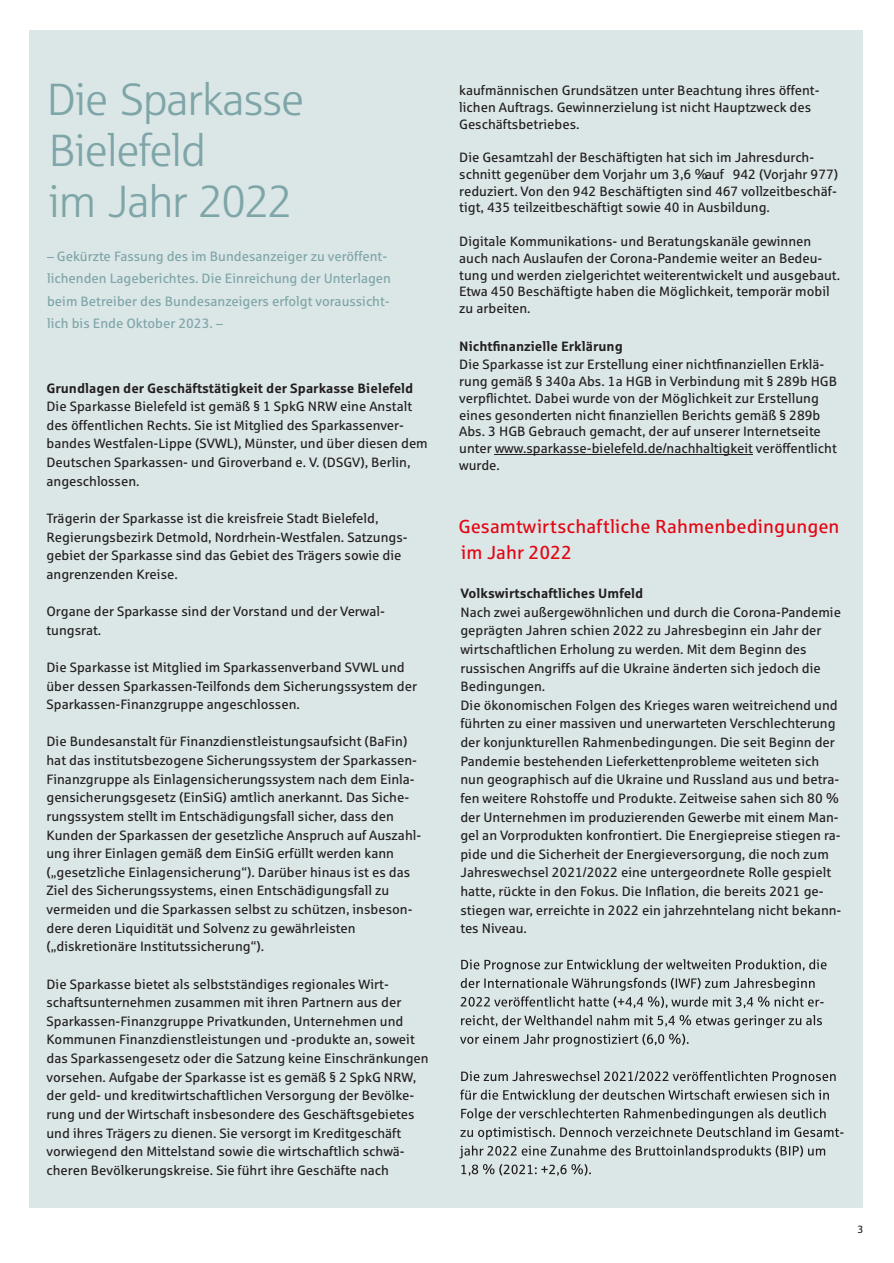
<style>
.page{position:relative;width:894px;height:1263px;background:#fff}
.page>*{position:absolute;margin:0;border:0;box-sizing:border-box;transform-origin:0 0}
.t1{font:45px/50.8px "Sparkasse Lt";letter-spacing:-.03em;color:#7ea5a7}
.t2{font:18.75px/25.5px "Sparkasse Rg";letter-spacing:.005em;color:#e30613}
.t3{font:13.5px/18.6px "Sparkasse Rg";color:#231f20}
.t4{font:13.5px/22.5px "Sparkasse Rg";color:#7ea5a7}
.t5{font:700 13.5px "Sparkasse Rg";color:#231f20}
.t6{font:10.5px "Sparkasse Rg";color:#231f20}
.s1{color:#7fa5a8}
</style>
<div class="page">
<div style="left:30px;top:30px;width:833px;height:1178px;background:#dbe6e7"></div>
<hr style="left:495px;top:454px;width:258px;height:1px;background:#231f20">
<svg style="left:459px;top:959px;width:384px;height:217px"></svg>
<h1 class="t1" style="left:47px;top:78px;width:259px">Die Sparkasse<br>Bielefeld<br>im Jahr 2022</h1>
<p class="t4" style="left:47px;top:246px;width:345px">– Gekürzte Fassung des im Bundesanzeiger zu veröffent&shy;lichenden Lageberichtes. Die Einreichung der Unterlagen beim Betreiber des Bundesanzeigers erfolgt voraussicht&shy;lich bis <span class="s1">Ende Oktober 2023</span>. –</p>
<p class="t5" style="left:46px;top:383px;width:368px">Grundlagen der Geschäftstätigkeit der Sparkasse Bielefeld</p>
<p class="t3" style="left:46px;top:398px;width:383px">Die Sparkasse Bielefeld ist gemäß § 1 SpkG NRW eine Anstalt des öffentlichen Rechts. Sie ist Mitglied des Sparkassenver&shy;bandes Westfalen-Lippe (SVWL), Münster, und über diesen dem Deutschen Sparkassen- und Giroverband e. V. (DSGV), Berlin, angeschlossen.</p>
<p class="t3" style="left:46px;top:510px;width:363px">Trägerin der Sparkasse ist die kreisfreie Stadt Bielefeld, Regierungsbezirk Detmold, Nordrhein-Westfalen. Satzungs&shy;gebiet der Sparkasse sind das Gebiet des Trägers sowie die angrenzenden Kreise.</p>
<p class="t3" style="left:46px;top:603px;width:340px">Organe der Sparkasse sind der Vorstand und der Verwal&shy;tungsrat.</p>
<p class="t3" style="left:46px;top:659px;width:372px">Die Sparkasse ist Mitglied im Sparkassenverband SVWL und über dessen Sparkassen-Teilfonds dem Sicherungssystem der<br>Sparkassen-Finanzgruppe angeschlossen.</p>
<p class="t3" style="left:46px;top:734px;width:376px">Die Bundesanstalt für Finanzdienstleistungsaufsicht (BaFin) hat das institutsbezogene Sicherungssystem der Sparkassen-Finanzgruppe als Einlagensicherungssystem nach dem Einla&shy;gensicherungsgesetz (EinSiG) amtlich anerkannt. Das Siche&shy;rungssystem stellt im Entschädigungsfall sicher, dass den Kunden der Sparkassen der gesetzliche Anspruch auf Auszahl&shy;ung ihrer Einlagen gemäß dem EinSiG erfüllt werden kann („gesetzliche Einlagensicherung“). Darüber hinaus ist es das Ziel des Sicherungssystems, einen Entschädigungsfall zu vermeiden und die Sparkassen selbst zu schützen, insbeson&shy;dere deren Liquidität und Solvenz zu gewährleisten („diskretionäre Institutssicherung“).</p>
<p class="t3" style="left:46px;top:976px;width:384px">Die Sparkasse bietet als selbstständiges regionales Wirt&shy;schaftsunternehmen zusammen mit ihren Partnern aus der Sparkassen-Finanzgruppe Privatkunden, Unternehmen und Kommunen Finanzdienstleistungen und -produkte an, soweit das Sparkassengesetz oder die Satzung keine Einschränkungen vorsehen. Aufgabe der Sparkasse ist es gemäß § 2 SpkG NRW, der geld- und kreditwirtschaftlichen Versorgung der Bevölke&shy;rung und der Wirtschaft insbesondere des Geschäftsgebietes und ihres Trägers zu dienen. Sie versorgt im Kreditgeschäft vorwiegend den Mittelstand sowie die wirtschaftlich schwä&shy;cheren Bevölkerungskreise. Sie führt ihre Geschäfte nach</p>
<p class="t3" style="left:459px;top:83px;width:362px;line-height:16.8px">kaufmännischen Grundsätzen unter Beachtung ihres öffent&shy;lichen Auftrags. Gewinnerzielung ist nicht Hauptzweck des<br>Geschäftsbetriebes.</p>
<p class="t3" style="left:459px;top:150px;width:381px;line-height:16.8px">Die Gesamtzahl der Beschäftigten hat sich im Jahresdurch&shy;schnitt gegenüber dem Vorjahr um 3,6 %auf 942 (Vorjahr 977) reduziert. Von den 942 Beschäftigten sind 467 vollzeitbeschäf&shy;tigt, 435 teilzeitbeschäftigt sowie 40 in Ausbildung.</p>
<p class="t3" style="left:459px;top:234px;width:382px;line-height:16.8px">Digitale Kommunikations- und Beratungskanäle gewinnen auch nach Auslaufen der Corona-Pandemie weiter an Bedeu&shy;tung und werden zielgerichtet weiterentwickelt und ausgebaut.<br>Etwa 450 Beschäftigte haben die Möglichkeit, temporär mobil zu arbeiten.</p>
<p class="t5" style="left:459px;top:341px;width:165px">Nichtfinanzielle Erklärung</p>
<p class="t3" style="left:459px;top:357px;width:379px;line-height:16.8px">Die Sparkasse ist zur Erstellung einer nichtfinanziellen Erklä&shy;rung gemäß § 340a Abs. 1a HGB in Verbindung mit § 289b HGB verpflichtet. Dabei wurde von der Möglichkeit zur Erstellung eines gesonderten nicht finanziellen Berichts gemäß § 289b Abs. 3 HGB Gebrauch gemacht, der auf unserer Internetseite unter www.sparkasse-bielefeld.de/nachhaltigkeit veröffentlicht wurde.</p>
<h2 class="t2" style="left:458px;top:516px;width:383px">Gesamtwirtschaftliche Rahmenbedingungen im Jahr 2022</h2>
<p class="t5" style="left:460px;top:588px;width:184px">Volkswirtschaftliches Umfeld</p>
<p class="t3" style="left:460px;top:604px;width:383px">Nach zwei außergewöhnlichen und durch die Corona-Pandemie geprägten Jahren schien 2022 zu Jahresbeginn ein Jahr der wirtschaftlichen Erholung zu werden. Mit dem Beginn des russischen Angriffs auf die Ukraine änderten sich jedoch die Bedingungen.<br>Die ökonomischen Folgen des Krieges waren weitreichend und führten zu einer massiven und unerwarteten Verschlechterung der konjunkturellen Rahmenbedingungen. Die seit Beginn der Pandemie bestehenden Lieferkettenprobleme weiteten sich nun geographisch auf die Ukraine und Russland aus und betra&shy;fen weitere Rohstoffe und Produkte. Zeitweise sahen sich 80 % der Unternehmen im produzierenden Gewerbe mit einem Man&shy;gel an Vorprodukten konfrontiert. Die Energiepreise stiegen ra&shy;pide und die Sicherheit der Energieversorgung, die noch zum Jahreswechsel 2021/2022 eine untergeordnete Rolle gespielt hatte, rückte in den Fokus. Die Inflation, die bereits 2021 ge&shy;stiegen war, erreichte in 2022 ein jahrzehntelang nicht bekann&shy;tes Niveau.</p>
<p class="t6" style="left:858px;top:1226px;width:8px">3</p>
</div>
